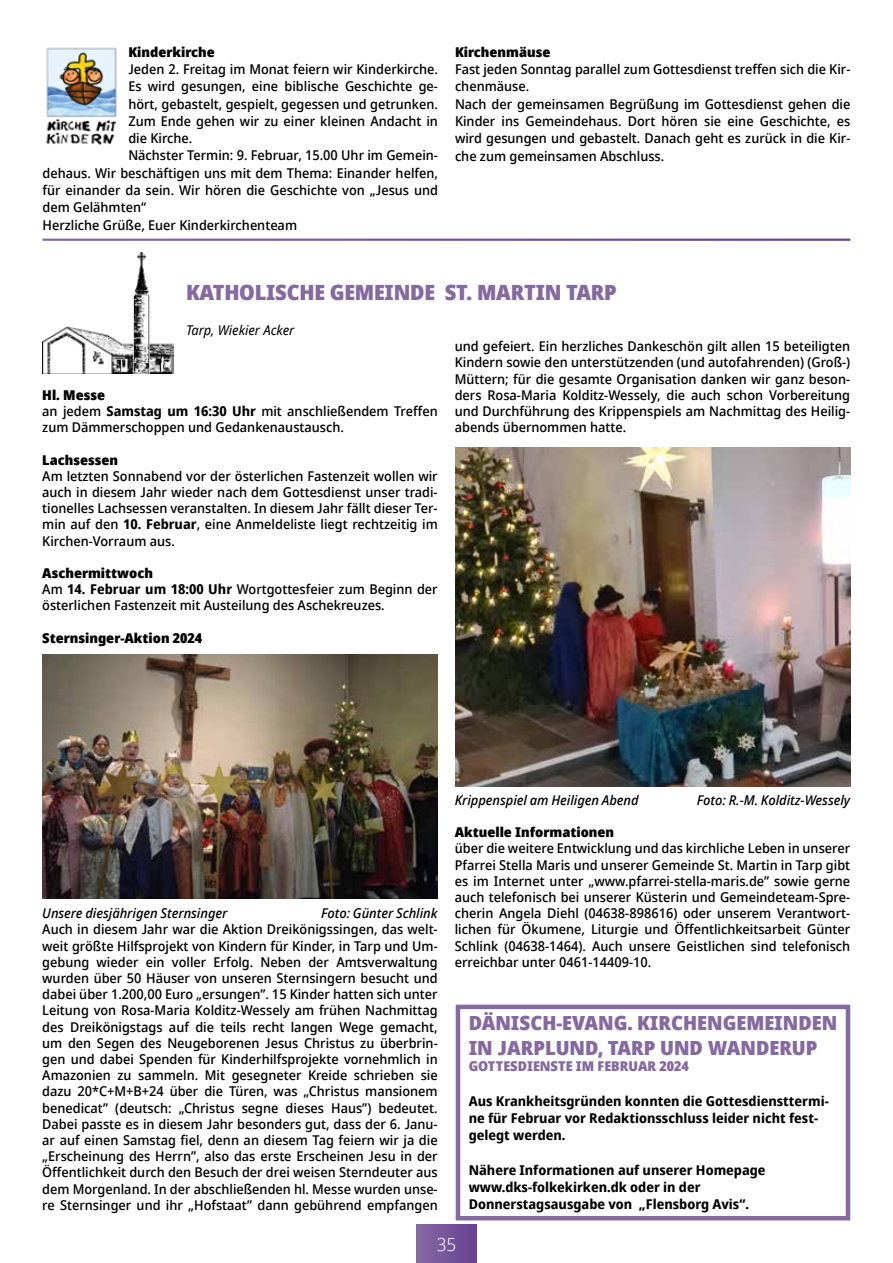
<style>
.page{position:relative;width:893px;height:1263px;background:#fff}
.page>*{position:absolute;margin:0;border:0;box-sizing:border-box;transform-origin:0 0}
.t1{font:900 21px "Avrile Sans";letter-spacing:-.01em;color:#8569a1}
.t2{font:900 19.5px/25.2px "Avrile Sans";color:#8569a1}
.t3{font:300 18px "Avrile Sans";color:#fff}
.t4{font:500 13.5px/16.2px "Avrile Sans";color:#000;text-align:justify}
.t5{font:700 13.5px/17.2px "Avrile Sans";color:#000}
.t6{font:italic 500 13.5px "Avrile Sans";color:#000}
.t7{font:900 13.5px "Avrile Sans";color:#000}
.t8{font:900 13.5px "Avrile Sans";color:#8569a1}
.t9{font:italic 13.5px "Avrile Sans";color:#000}
.s1{font-weight:900}
.s2{font-weight:700}
</style>
<div class="page">
<div style="left:417px;top:1225px;width:59px;height:38px;background:linear-gradient(to right,#866aa2,#664293)"></div>
<img style="left:42px;top:252px;width:131px;height:121px">
<img style="left:42px;top:655px;width:396px;height:243px">
<img style="left:455px;top:448px;width:396px;height:338px">
<div style="left:456px;top:1005px;width:394px;height:215px;border:4px solid #8569a1"></div>
<img style="left:46px;top:47px;width:71px;height:98px">
<p class="t7" style="left:128px;top:42px;width:88px">Kinderkirche</p>
<p class="t4" style="left:128px;top:62px;width:311px">Jeden 2. Freitag im Monat feiern wir Kinderkirche.</p>
<p class="t4" style="left:128px;top:79px;width:311px">Es wird gesungen, eine biblische Geschichte ge-</p>
<p class="t4" style="left:128px;top:96px;width:311px">hört, gebastelt, gespielt, gegessen und getrunken.</p>
<p class="t4" style="left:128px;top:113px;width:311px">Zum Ende gehen wir zu einer kleinen Andacht in</p>
<p class="t4" style="left:128px;top:131px;width:66px">die Kirche.</p>
<p class="t4" style="left:128px;top:148px;width:311px">Nächster Termin: 9. Februar, 15.00 Uhr im Gemein-</p>
<p class="t4" style="left:43px;top:165px;width:397px">dehaus. Wir beschäftigen uns mit dem Thema: Einander helfen,</p>
<p class="t4" style="left:43px;top:182px;width:397px">für einander da sein. Wir hören die Geschichte von „Jesus und</p>
<p class="t4" style="left:43px;top:200px;width:105px">dem Gelähmten“</p>
<p class="t4" style="left:43px;top:217px;width:256px">Herzliche Grüße, Euer Kinderkirchenteam</p>
<p class="t7" style="left:455px;top:42px;width:97px">Kirchenmäuse</p>
<p class="t4" style="left:455px;top:61px;width:397px;line-height:17.2px;text-align:left">Fast jeden Sonntag parallel zum Gottesdienst treffen sich die Kir&shy;chenmäuse.<br>Nach der gemeinsamen Begrüßung im Gottesdienst gehen die Kinder ins Gemeindehaus. Dort hören sie eine Geschichte, es wird gesungen und gebastelt. Danach geht es zurück in die Kir&shy;che zum gemeinsamen Abschluss.</p>
<h1 class="t1" style="left:186px;top:277px;width:432px">KATHOLISCHE GEMEINDE ST. MARTIN TARP</h1>
<p class="t9" style="left:186px;top:320px;width:110px">Tarp, Wiekier Acker</p>
<p class="t4" style="left:42px;top:387px;width:397px;text-align:left"><span class="s1">Hl. Messe<br></span>an jedem <span class="s2">Samstag um 16:30 Uhr</span> mit anschließendem Treffen zum Dämmerschoppen und Gedankenaustausch.</p>
<p class="t7" style="left:42px;top:449px;width:77px">Lachsessen</p>
<p class="t4" style="left:42px;top:468px;width:397px">Am letzten Sonnabend vor der österlichen Fastenzeit wollen wir auch in diesem Jahr wieder nach dem Gottesdienst unser tradi&shy;tionelles Lachsessen veranstalten. In diesem Jahr fällt dieser Ter&shy;min auf den <span class="s2">10. Februar</span>, eine Anmeldeliste liegt rechtzeitig im Kirchen-Vorraum aus.</p>
<p class="t4" style="left:42px;top:565px;width:397px;text-align:left"><span class="s1">Aschermittwoch<br></span>Am <span class="s2">14. Februar um 18:00 Uhr</span> Wortgottesfeier zum Beginn der österlichen Fastenzeit mit Austeilung des Aschekreuzes.</p>
<p class="t7" style="left:42px;top:627px;width:162px">Sternsinger-Aktion 2024</p>
<p class="t4" style="left:455px;top:338px;width:397px">und gefeiert. Ein herzliches Dankeschön gilt allen 15 beteiligten Kindern sowie den unterstützenden (und autofahrenden) (Groß-)<br>Müttern; für die gesamte Organisation danken wir ganz beson&shy;ders Rosa-Maria Kolditz-Wessely, die auch schon Vorbereitung und Durchführung des Krippenspiels am Nachmittag des Heilig&shy;abends übernommen hatte.</p>
<p class="t6" style="left:42px;top:904px;width:187px">Unsere diesjährigen Sternsinger</p>
<p class="t6" style="left:321px;top:904px;width:118px">Foto: Günter Schlink</p>
<p class="t4" style="left:42px;top:922px;width:397px">Auch in diesem Jahr war die Aktion Dreikönigssingen, das welt&shy;weit größte Hilfsprojekt von Kindern für Kinder, in Tarp und Um&shy;gebung wieder ein voller Erfolg. Neben der Amtsverwaltung wurden über 50 Häuser von unseren Sternsingern besucht und dabei über 1.200,00 Euro „ersungen”. 15 Kinder hatten sich unter Leitung von Rosa-Maria Kolditz-Wessely am frühen Nachmittag des Dreikönigstags auf die teils recht langen Wege gemacht, um den Segen des Neugeborenen Jesus Christus zu überbrin&shy;gen und dabei Spenden für Kinderhilfsprojekte vornehmlich in Amazonien zu sammeln. Mit gesegneter Kreide schrieben sie dazu 20*C+M+B+24 über die Türen, was „Christus mansionem benedicat” (deutsch: „Christus segne dieses Haus”) bedeutet.<br>Dabei passte es in diesem Jahr besonders gut, dass der 6. Janu&shy;ar auf einen Samstag fiel, denn an diesem Tag feiern wir ja die „Erscheinung des Herrn”, also das erste Erscheinen Jesu in der Öffentlichkeit durch den Besuch der drei weisen Sterndeuter aus dem Morgenland. In der abschließenden hl. Messe wurden unse&shy;re Sternsinger und ihr „Hofstaat” dann gebührend empfangen</p>
<p class="t6" style="left:455px;top:790px;width:185px">Krippenspiel am Heiligen Abend</p>
<p class="t6" style="left:697px;top:790px;width:155px">Foto: R.-M. Kolditz-Wessely</p>
<p class="t7" style="left:455px;top:822px;width:161px">Aktuelle Informationen</p>
<p class="t4" style="left:455px;top:841px;width:397px">über die weitere Entwicklung und das kirchliche Leben in unserer Pfarrei Stella Maris und unserer Gemeinde St. Martin in Tarp gibt es im Internet unter „www.pfarrei-stella-maris.de” sowie gerne auch telefonisch bei unserer Küsterin und Gemeindeteam-Spre&shy;cherin Angela Diehl (04638-898616) oder unserem Verantwort&shy;lichen für Ökumene, Liturgie und Öffentlichkeitsarbeit Günter Schlink (04638-1464). Auch unsere Geistlichen sind telefonisch erreichbar unter 0461-14409-10.</p>
<h2 class="t2" style="left:469px;top:1010px;width:370px">DÄNISCH-EVANG. KIRCHENGEMEINDEN<br>IN JARPLUND, TARP UND WANDERUP</h2>
<p class="t8" style="left:469px;top:1056px;width:222px">GOTTESDIENSTE IM FEBRUAR 2024</p>
<p class="t5" style="left:469px;top:1093px;width:361px">Aus Krankheitsgründen konnten die Gottesdiensttermi&shy;ne für Februar vor Redaktionsschluss leider nicht fest&shy;gelegt werden.</p>
<p class="t5" style="left:469px;top:1162px;width:298px">Nähere Informationen auf unserer Homepage www.dks-folkekirken.dk oder in der<br>Donnerstagsausgabe von „Flensborg Avis“.</p>
<h3 class="t3" style="left:437px;top:1232px;width:21px">35</h3>
</div>
